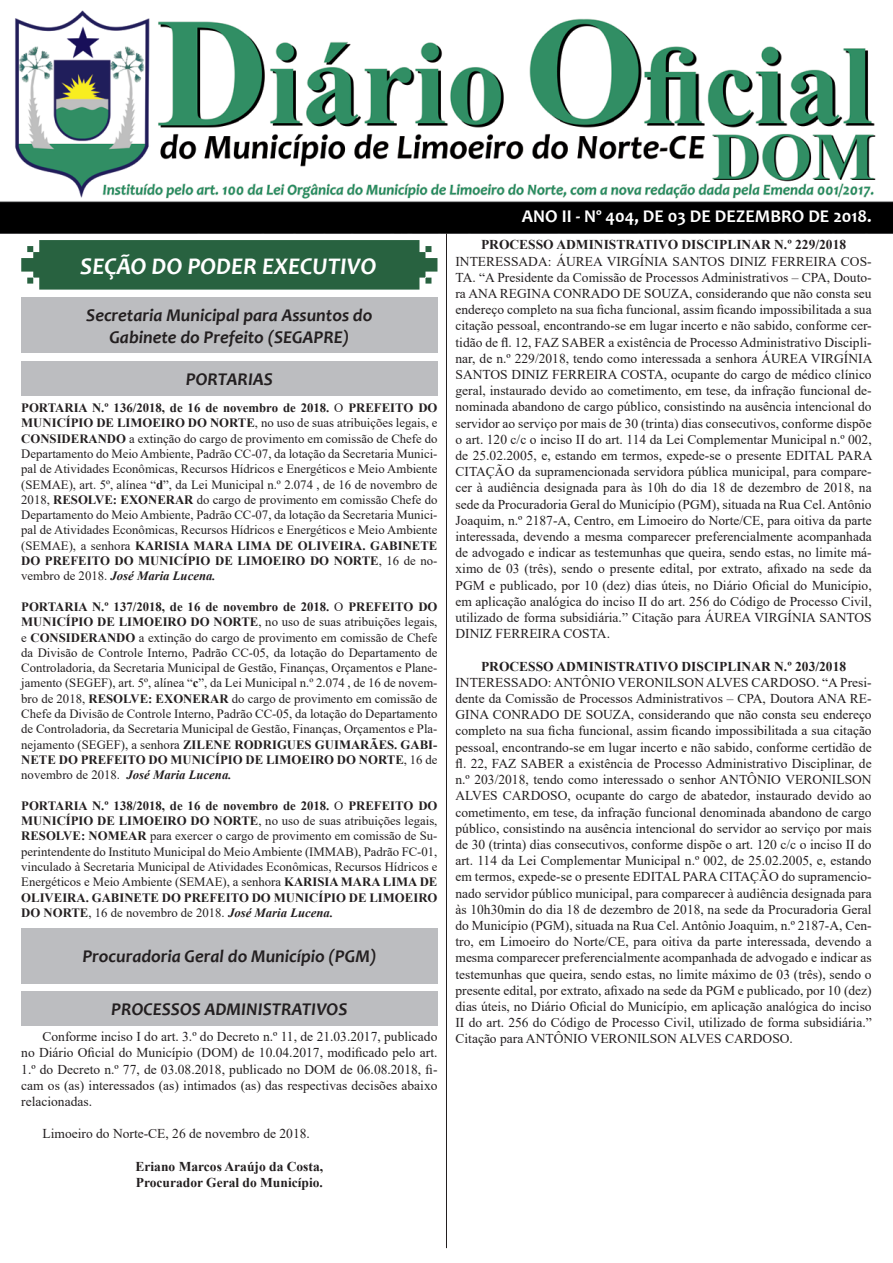
<style>
.page{position:relative;width:893px;height:1263px;background:#fff}
.page>*{position:absolute;margin:0;border:0;box-sizing:border-box;transform-origin:0 0}
.t1{font:italic 700 24px "Candara";color:#fff}
.t2{font:italic 700 18px "Candara";color:#231f20}
.t3{font:700 18px "Candara";color:#fff}
.t4{font:13.5px/16.2px "Times New Roman";color:#231f20;text-align:justify}
.t5{font:700 13.5px "Times New Roman";color:#231f20}
.t6{font:12.75px/15.3px "Times New Roman";color:#231f20;text-align:justify}
.s1{font-weight:700}
.s2{font-weight:700;font-style:italic}
</style>
<div class="page">
<img style="left:0;top:10px;width:893px;height:224px">
<svg style="left:21px;top:240px;width:416px;height:50px;background:#346a4a"></svg>
<hr style="left:446px;top:233px;width:1px;height:1015px;background:#231f20">
<div style="left:21px;top:298px;width:416px;height:55px;background:#bcbdc0"></div>
<div style="left:21px;top:361px;width:416px;height:34px;background:#bcbdc0"></div>
<div style="left:21px;top:928px;width:416px;height:55px;background:#bcbdc0"></div>
<div style="left:21px;top:991px;width:416px;height:35px;background:#bcbdc0"></div>
<p class="t1" style="left:80px;top:251px;width:298px">SEÇÃO DO PODER EXECUTIVO</p>
<p class="t2" style="left:86px;top:304px;width:288px">Secretaria Municipal para Assuntos do</p>
<p class="t2" style="left:109px;top:326px;width:241px">Gabinete do Prefeito (SEGAPRE)</p>
<p class="t2" style="left:186px;top:367px;width:89px">PORTARIAS</p>
<p class="t6" style="left:21px;top:400px;width:418px"><span class="s1">PORTARIA N.º 136/2018, de 16 de novembro de 2018.</span> O <span class="s1">PREFEITO DO MUNICÍPIO DE LIMOEIRO DO NORTE</span>, no uso de suas atribuições legais, e <span class="s1">CONSIDERANDO</span> a extinção do cargo de provimento em comissão de Chefe do Departamento do Meio Ambiente, Padrão CC-07, da lotação da Secretaria Munici&shy;pal de Atividades Econômicas, Recursos Hídricos e Energéticos e Meio Ambiente (SEMAE), art. 5º, alínea “<span class="s1">d</span>”, da Lei Municipal n.º 2.074 , de 16 de novembro de 2018, <span class="s1">RESOLVE: EXONERAR</span> do cargo de provimento em comissão Chefe do Departamento do Meio Ambiente, Padrão CC-07, da lotação da Secretaria Munici&shy;pal de Atividades Econômicas, Recursos Hídricos e Energéticos e Meio Ambiente (SEMAE), a senhora <span class="s1">KARISIA MARA LIMA DE OLIVEIRA. GABINETE DO PREFEITO DO MUNICÍPIO DE LIMOEIRO DO NORTE</span>, 16 de no&shy;vembro de 2018. <span class="s2">José Maria Lucena.</span></p>
<p class="t6" style="left:21px;top:599px;width:418px"><span class="s1">PORTARIA N.º 137/2018, de 16 de novembro de 2018.</span> O <span class="s1">PREFEITO DO MUNICÍPIO DE LIMOEIRO DO NORTE</span>, no uso de suas atribuições legais, e <span class="s1">CONSIDERANDO</span> a extinção do cargo de provimento em comissão de Chefe da Divisão de Controle Interno, Padrão CC-05, da lotação do Departamento de Controladoria, da Secretaria Municipal de Gestão, Finanças, Orçamentos e Plane&shy;jamento (SEGEF), art. 5º, alínea “<span class="s1">c</span>”, da Lei Municipal n.º 2.074 , de 16 de novem&shy;bro de 2018, <span class="s1">RESOLVE: EXONERAR</span> do cargo de provimento em comissão de Chefe da Divisão de Controle Interno, Padrão CC-05, da lotação do Departamento de Controladoria, da Secretaria Municipal de Gestão, Finanças, Orçamentos e Pla&shy;nejamento (SEGEF), a senhora <span class="s1">ZILENE RODRIGUES GUIMARÃES. GABI-NETE DO PREFEITO DO MUNICÍPIO DE LIMOEIRO DO NORTE</span>, 16 de novembro de 2018. <span class="s2">José Maria Lucena.</span></p>
<p class="t6" style="left:21px;top:797px;width:418px"><span class="s1">PORTARIA N.º 138/2018, de 16 de novembro de 2018.</span> O <span class="s1">PREFEITO DO MUNICÍPIO DE LIMOEIRO DO NORTE</span>, no uso de suas atribuições legais, <span class="s1">RESOLVE: NOMEAR</span> para exercer o cargo de provimento em comissão de Su&shy;perintendente do Instituto Municipal do Meio Ambiente (IMMAB), Padrão FC-01, vinculado à Secretaria Municipal de Atividades Econômicas, Recursos Hídricos e Energéticos e Meio Ambiente (SEMAE), a senhora <span class="s1">KARISIA MARA LIMA DE OLIVEIRA. GABINETE DO PREFEITO DO MUNICÍPIO DE LIMOEIRO DO NORTE</span>, 16 de novembro de 2018. <span class="s2">José Maria Lucena.</span></p>
<p class="t2" style="left:82px;top:945px;width:296px">Procuradoria Geral do Município (PGM)</p>
<p class="t2" style="left:111px;top:998px;width:238px">PROCESSOS ADMINISTRATIVOS</p>
<p class="t4" style="left:21px;top:1028px;width:418px;text-indent:21px">Conforme inciso I do art. 3.º do Decreto n.º 11, de 21.03.2017, publicado no Diário Oficial do Município (DOM) de 10.04.2017, modificado pelo art.<br>1.º do Decreto n.º 77, de 03.08.2018, publicado no DOM de 06.08.2018, fi&shy;cam os (as) interessados (as) intimados (as) das respectivas decisões abaixo relacionadas.</p>
<p class="t4" style="left:43px;top:1125px;width:269px">Limoeiro do Norte-CE, 26 de novembro de 2018.</p>
<p class="t5" style="left:136px;top:1156px;width:189px">Eriano Marcos Araújo da Costa,</p>
<p class="t5" style="left:136px;top:1173px;width:189px">Procurador Geral do Município.</p>
<p class="t3" style="left:522px;top:205px;width:351px">ANO II - Nº 404, DE 03 DE DEZEMBRO DE 2018.</p>
<p class="t5" style="left:481px;top:235px;width:367px">PROCESSO ADMINISTRATIVO DISCIPLINAR N.º 229/2018</p>
<p class="t4" style="left:455px;top:253px;width:418px">INTERESSADA: ÁUREA VIRGÍNIA SANTOS DINIZ FERREIRA COS-TA. “A Presidente da Comissão de Processos Administrativos – CPA, Douto&shy;ra ANA REGINA CONRADO DE SOUZA, considerando que não consta seu endereço completo na sua ficha funcional, assim ficando impossibilitada a sua citação pessoal, encontrando-se em lugar incerto e não sabido, conforme cer&shy;tidão de fl. 12, FAZ SABER a existência de Processo Administrativo Discipli&shy;nar, de n.º 229/2018, tendo como interessada a senhora ÁUREA VIRGÍNIA SANTOS DINIZ FERREIRA COSTA, ocupante do cargo de médico clínico geral, instaurado devido ao cometimento, em tese, da infração funcional de&shy;nominada abandono de cargo público, consistindo na ausência intencional do servidor ao serviço por mais de 30 (trinta) dias consecutivos, conforme dispõe o art. 120 c/c o inciso II do art. 114 da Lei Complementar Municipal n.º 002, de 25.02.2005, e, estando em termos, expede-se o presente EDITAL PARA CITAÇÃO da supramencionada servidora pública municipal, para compare&shy;cer à audiência designada para às 10h do dia 18 de dezembro de 2018, na sede da Procuradoria Geral do Município (PGM), situada na Rua Cel. Antônio Joaquim, n.º 2187-A, Centro, em Limoeiro do Norte/CE, para oitiva da parte interessada, devendo a mesma comparecer preferencialmente acompanhada de advogado e indicar as testemunhas que queira, sendo estas, no limite má&shy;ximo de 03 (três), sendo o presente edital, por extrato, afixado na sede da PGM e publicado, por 10 (dez) dias úteis, no Diário Oficial do Município, em aplicação analógica do inciso II do art. 256 do Código de Processo Civil, utilizado de forma subsidiária.” Citação para ÁUREA VIRGÍNIA SANTOS DINIZ FERREIRA COSTA.</p>
<p class="t5" style="left:481px;top:656px;width:367px">PROCESSO ADMINISTRATIVO DISCIPLINAR N.º 203/2018</p>
<p class="t4" style="left:455px;top:674px;width:418px">INTERESSADO: ANTÔNIO VERONILSON ALVES CARDOSO. “A Presi&shy;dente da Comissão de Processos Administrativos – CPA, Doutora ANA RE-GINA CONRADO DE SOUZA, considerando que não consta seu endereço completo na sua ficha funcional, assim ficando impossibilitada a sua citação pessoal, encontrando-se em lugar incerto e não sabido, conforme certidão de fl. 22, FAZ SABER a existência de Processo Administrativo Disciplinar, de n.º 203/2018, tendo como interessado o senhor ANTÔNIO VERONILSON ALVES CARDOSO, ocupante do cargo de abatedor, instaurado devido ao cometimento, em tese, da infração funcional denominada abandono de cargo público, consistindo na ausência intencional do servidor ao serviço por mais de 30 (trinta) dias consecutivos, conforme dispõe o art. 120 c/c o inciso II do art. 114 da Lei Complementar Municipal n.º 002, de 25.02.2005, e, estando em termos, expede-se o presente EDITAL PARA CITAÇÃO do supramencio&shy;nado servidor público municipal, para comparecer à audiência designada para às 10h30min do dia 18 de dezembro de 2018, na sede da Procuradoria Geral do Município (PGM), situada na Rua Cel. Antônio Joaquim, n.º 2187-A, Cen&shy;tro, em Limoeiro do Norte/CE, para oitiva da parte interessada, devendo a mesma comparecer preferencialmente acompanhada de advogado e indicar as testemunhas que queira, sendo estas, no limite máximo de 03 (três), sendo o presente edital, por extrato, afixado na sede da PGM e publicado, por 10 (dez) dias úteis, no Diário Oficial do Município, em aplicação analógica do inciso II do art. 256 do Código de Processo Civil, utilizado de forma subsidiária.” Citação para ANTÔNIO VERONILSON ALVES CARDOSO.</p>
</div>
